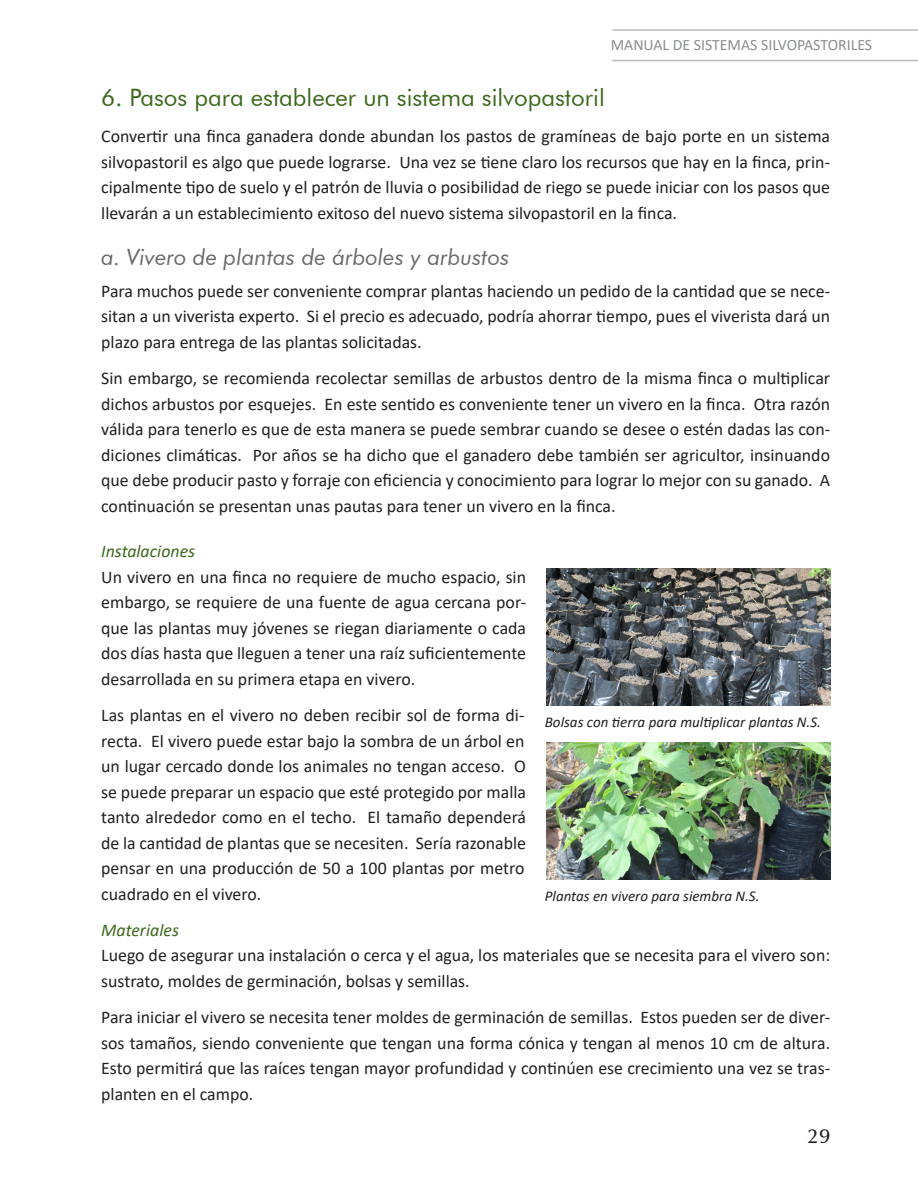
<style>
.page{position:relative;width:918px;height:1188px;background:#fff}
.page>*{position:absolute;margin:0;border:0;box-sizing:border-box;transform-origin:0 0}
.t1{font:24px "Futura BT";color:#3c681d}
.t2{font:italic 22.5px "Futura BT";color:#6b6b6e}
.t3{font:600 20.4px "Zapf Humanist 601 BT";color:#231f20}
.t4{font:17.85px/25.5px "Calibri";color:#231f20;text-align:justify}
.t5{font:italic 17.85px "Calibri";color:#3c681d}
.t6{font:15.75px "Calibri";color:#8b8d90}
.BODY_TEXT_FINAL{font:italic 15px "Calibri";color:#231f20}
</style>
<div class="page">
<hr style="left:612px;top:29px;width:306px;height:2px;background:#b8b9bc">
<hr style="left:612px;top:60px;width:306px;height:1px;background:#b8b9bc">
<img style="left:546px;top:568px;width:284px;height:137px">
<img style="left:546px;top:742px;width:284px;height:137px">
<p class="t6" style="left:611px;top:34px;width:263px">MANUAL DE SISTEMAS SILVOPASTORILES</p>
<p class="t1" style="left:101px;top:83px;width:505px">6. Pasos para establecer un sistema silvopastoril</p>
<p class="t4" style="left:101px;top:123px;width:731px">Convertir una finca ganadera donde abundan los pastos de gramíneas de bajo porte en un sistema silvopastoril es algo que puede lograrse. Una vez se tiene claro los recursos que hay en la finca, prin&shy;cipalmente tipo de suelo y el patrón de lluvia o posibilidad de riego se puede iniciar con los pasos que llevarán a un establecimiento exitoso del nuevo sistema silvopastoril en la finca.</p>
<p class="t2" style="left:101px;top:243px;width:410px">a. Vivero de plantas de árboles y arbustos</p>
<p class="t4" style="left:101px;top:278px;width:731px">Para muchos puede ser conveniente comprar plantas haciendo un pedido de la cantidad que se nece&shy;sitan a un viverista experto. Si el precio es adecuado, podría ahorrar tiempo, pues el viverista dará un plazo para entrega de las plantas solicitadas.</p>
<p class="t4" style="left:101px;top:365px;width:731px">Sin embargo, se recomienda recolectar semillas de arbustos dentro de la misma finca o multiplicar dichos arbustos por esquejes. En este sentido es conveniente tener un vivero en la finca. Otra razón válida para tenerlo es que de esta manera se puede sembrar cuando se desee o estén dadas las con&shy;diciones climáticas. Por años se ha dicho que el ganadero debe también ser agricultor, insinuando que debe producir pasto y forraje con eficiencia y conocimiento para lograr lo mejor con su ganado. A continuación se presentan unas pautas para tener un vivero en la finca.</p>
<p class="t5" style="left:101px;top:539px;width:95px">Instalaciones</p>
<p class="t4" style="left:101px;top:564px;width:426px">Un vivero en una finca no requiere de mucho espacio, sin embargo, se requiere de una fuente de agua cercana por&shy;que las plantas muy jóvenes se riegan diariamente o cada dos días hasta que lleguen a tener una raíz suficientemente desarrollada en su primera etapa en vivero.</p>
<p class="t4" style="left:101px;top:702px;width:426px">Las plantas en el vivero no deben recibir sol de forma di&shy;recta. El vivero puede estar bajo la sombra de un árbol en un lugar cercado donde los animales no tengan acceso. O se puede preparar un espacio que esté protegido por malla tanto alrededor como en el techo. El tamaño dependerá de la cantidad de plantas que se necesiten. Sería razonable pensar en una producción de 50 a 100 plantas por metro cuadrado en el vivero.</p>
<p class="t5" style="left:101px;top:918px;width:79px">Materiales</p>
<p class="t4" style="left:101px;top:942px;width:730px">Luego de asegurar una instalación o cerca y el agua, los materiales que se necesita para el vivero son: sustrato, moldes de germinación, bolsas y semillas.</p>
<p class="t4" style="left:101px;top:1004px;width:731px">Para iniciar el vivero se necesita tener moldes de germinación de semillas. Estos pueden ser de diver&shy;sos tamaños, siendo conveniente que tengan una forma cónica y tengan al menos 10 cm de altura.<br>Esto permitirá que las raíces tengan mayor profundidad y continúen ese crecimiento una vez se tras&shy;planten en el campo.</p>
<p class="BODY_TEXT_FINAL" style="left:545px;top:711px;width:278px">Bolsas con tierra para multiplicar plantas N.S.</p>
<p class="BODY_TEXT_FINAL" style="left:545px;top:885px;width:216px">Plantas en vivero para siembra N.S.</p>
<p class="t3" style="left:808px;top:1123px;width:24px">29</p>
</div>
